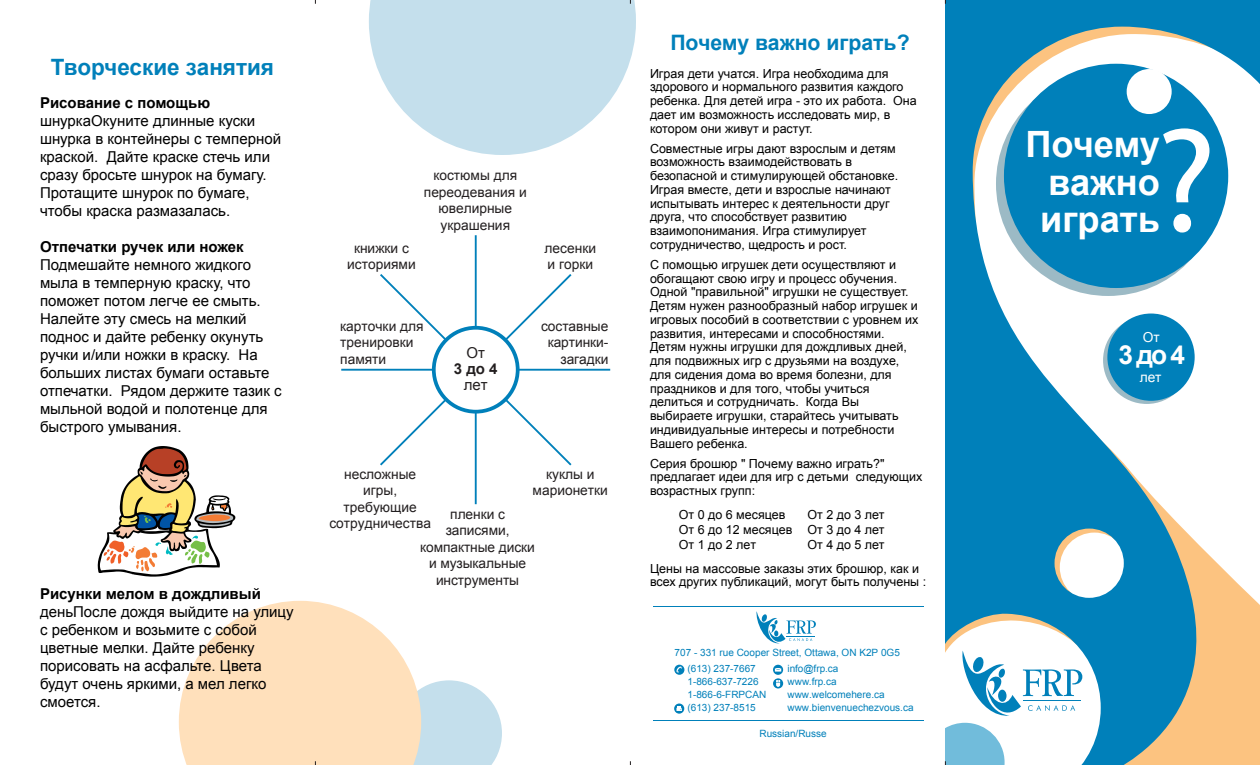
<style>
.page{position:relative;width:1260px;height:765px;background:#fff}
.page>*{position:absolute;margin:0;border:0;box-sizing:border-box;transform-origin:0 0}
.t1{font:700 36.25px/37.5px "Arial";color:#fff;text-align:justify}
.t2{font:700 26.25px "Arial";color:#fff}
.t3{font:700 22.5px "Arial";color:#0080ba}
.t4{font:700 21.25px "Arial";color:#0080ba}
.t5{font:15px/18px "Arial";color:#000}
.t6{font:700 15px "Arial";color:#000}
.t7{font:15px "Arial";color:#231f20}
.t8{font:700 15px "Arial";color:#231f20}
.t9{font:13.75px/16.5px "Arial";color:#231f20;text-align:center}
.t10{font:13.75px "Arial";color:#fff}
.t11{font:12.5px/13.8px "Arial";color:#000}
.t12{font:10px/13.1px "Arial";color:#0080ba}
</style>
<div class="page">
<svg style="left:945px;top:0;width:315px;height:765px;fill:#0080ba"></svg>
<svg style="left:369px;top:0;width:267px;height:155px;fill:#c4dfec"></svg>
<svg style="left:421px;top:680px;width:81px;height:85px;background:#cae2ee"></svg>
<svg style="left:179px;top:601px;width:242px;height:164px;background:#fee4c5"></svg>
<svg style="left:206px;top:605px;width:19px;height:13px"></svg>
<svg style="left:98px;top:446px;width:137px;height:131px"></svg>
<hr style="left:475px;top:235px;width:2px;height:269px;background:#0080ba">
<hr style="left:341px;top:369px;width:269px;height:2px;background:#0080ba">
<svg style="left:378px;top:272px;width:195px;height:195px"></svg>
<div style="left:434px;top:328px;width:84px;height:84px;background:#fff;border-radius:50%"></div>
<div style="left:432px;top:326px;width:88px;height:88px;border:4px solid #0080ba;border-radius:50%"></div>
<svg style="left:1163px;top:128px;width:46px;height:105px"></svg>
<svg style="left:674px;top:704px;width:10px;height:10px"></svg>
<svg style="left:773px;top:665px;width:10px;height:10px"></svg>
<svg style="left:773px;top:678px;width:10px;height:11px"></svg>
<svg style="left:674px;top:665px;width:10px;height:10px"></svg>
<svg style="left:756px;top:611px;width:60px;height:33px"></svg>
<hr style="left:653px;top:606px;width:270px;height:1px;background:#0080ba">
<hr style="left:653px;top:720px;width:270px;height:1px;background:#0080ba">
<svg style="left:676px;top:706px;width:6px;height:6px"></svg>
<svg style="left:775px;top:668px;width:6px;height:5px"></svg>
<svg style="left:776px;top:680px;width:4px;height:8px"></svg>
<svg style="left:676px;top:666px;width:6px;height:8px"></svg>
<svg style="left:945px;top:651px;width:137px;height:114px"></svg>
<h3 class="t3" style="left:51px;top:52px;width:225px">Творческие занятия</h3>
<p class="t6" style="left:40px;top:93px;width:172px">Рисование с помощью</p>
<p class="t5" style="left:40px;top:112px;width:243px">шнуркаОкуните длинные куски шнурка в контейнеры с темперной краской. Дайте краске стечь или сразу бросьте шнурок на бумагу.<br>Протащите шнурок по бумаге, чтобы краска размазалась.</p>
<p class="t6" style="left:40px;top:237px;width:205px">Отпечатки ручек или ножек</p>
<p class="t5" style="left:40px;top:256px;width:243px">Подмешайте немного жидкого мыла в темперную краску, что поможет потом легче ее смыть.<br>Налейте эту смесь на мелкий поднос и дайте ребенку окунуть ручки и/или ножки в краску. На больших листах бумаги оставьте отпечатки. Рядом держите тазик с мыльной водой и полотенце для быстрого умывания.</p>
<p class="t6" style="left:40px;top:584px;width:222px">Рисунки мелом в дождливый</p>
<p class="t5" style="left:40px;top:603px;width:255px">деньПосле дождя выйдите на улицу с ребенком и возьмите с собой цветные мелки. Дайте ребенку порисовать на асфальте. Цвета будут очень яркими, а мел легко смоется.</p>
<p class="t9" style="left:347px;top:240px;width:70px">книжки с историями</p>
<p class="t9" style="left:424px;top:167px;width:104px">костюмы для переодевания и ювелирные украшения</p>
<p class="t9" style="left:545px;top:240px;width:53px;text-align:left">лесенки и горки</p>
<p class="t9" style="left:340px;top:318px;width:85px;text-align:left">карточки для тренировки памяти</p>
<p class="t7" style="left:466px;top:343px;width:20px">От</p>
<p class="t8" style="left:454px;top:359px;width:45px">3 до 4</p>
<p class="t7" style="left:464px;top:375px;width:25px">лет</p>
<p class="t9" style="left:541px;top:318px;width:69px;text-align:right">составные картинки&shy;загадки</p>
<p class="t9" style="left:329px;top:466px;width:103px">несложные игры, требующие сотрудничества</p>
<p class="t9" style="left:533px;top:466px;width:77px">куклы и марионетки</p>
<p class="t9" style="left:420px;top:506px;width:116px">пленки с записями, компактные диски и музыкальные инструменты</p>
<h3 class="t4" style="left:670px;top:29px;width:241px">Почему важно играть?</h3>
<p class="t11" style="left:650px;top:67px;width:268px">Играя дети учатся. Игра необходима для здорового и нормального развития каждого ребенка. Для детей игра - это их работа. Она дает им возможность исследовать мир, в котором они живут и растут.</p>
<p class="t11" style="left:650px;top:142px;width:250px">Совместные игры дают взрослым и детям возможность взаимодействовать в безопасной и стимулирующей обстановке.<br>Играя вместе, дети и взрослые начинают испытывать интерес к деятельности друг друга, что способствует развитию взаимопонимания. Игра стимулирует сотрудничество, щедрость и рост.</p>
<p class="t11" style="left:650px;top:258px;width:270px">С помощью игрушек дети осуществляют и обогащают свою игру и процесс обучения.<br>Одной "правильной" игрушки не существует.<br>Детям нужен разнообразный набор игрушек и игровых пособий в соответствии с уровнем их развития, интересами и способностями.<br>Детям нужны игрушки для дождливых дней, для подвижных игр с друзьями на воздухе, для сидения дома во время болезни, для праздников и для того, чтобы учиться делиться и сотрудничать. Когда Вы выбираете игрушки, старайтесь учитывать индивидуальные интересы и потребности Вашего ребенка.</p>
<p class="t11" style="left:650px;top:457px;width:274px">Серия брошюр " Почему важно играть?" предлагает идеи для игр с детьми следующих возрастных групп:</p>
<p class="t11" style="left:679px;top:507px;width:115px;line-height:15px">От 0 до 6 месяцев<br>От 6 до 12 месяцев<br>От 1 до 2 лет</p>
<p class="t11" style="left:808px;top:507px;width:79px;line-height:15px;text-align:justify">От 2 до 3 лет От 3 до 4 лет От 4 до 5 лет</p>
<p class="t11" style="left:650px;top:562px;width:278px">Цены на массовые заказы этих брошюр, как и всех других публикаций, могут быть получены :</p>
<p class="t12" style="left:675px;top:646px;width:227px">707 - 331 rue Cooper Street, Ottawa, ON K2P 0G5</p>
<p class="t12" style="left:687px;top:662px;width:80px">(613) 237-7667<br>1-866-637-7226<br>1-866-6-FRPCAN (613) 237-8515</p>
<p class="t12" style="left:787px;top:662px;width:128px">info@frp.ca<br>www.frp.ca www.welcomehere.ca www.bienvenuechezvous.ca</p>
<p class="t12" style="left:759px;top:727px;width:69px">Russian/Russe</p>
<h1 class="t1" style="left:1040px;top:127px;width:121px;text-indent:-15px">Почему важно играть</h1>
<p class="t10" style="left:1143px;top:328px;width:18px">От</p>
<h2 class="t2" style="left:1118px;top:338px;width:68px">3 до 4</h2>
<p class="t10" style="left:1140px;top:368px;width:23px">лет</p>
</div>
